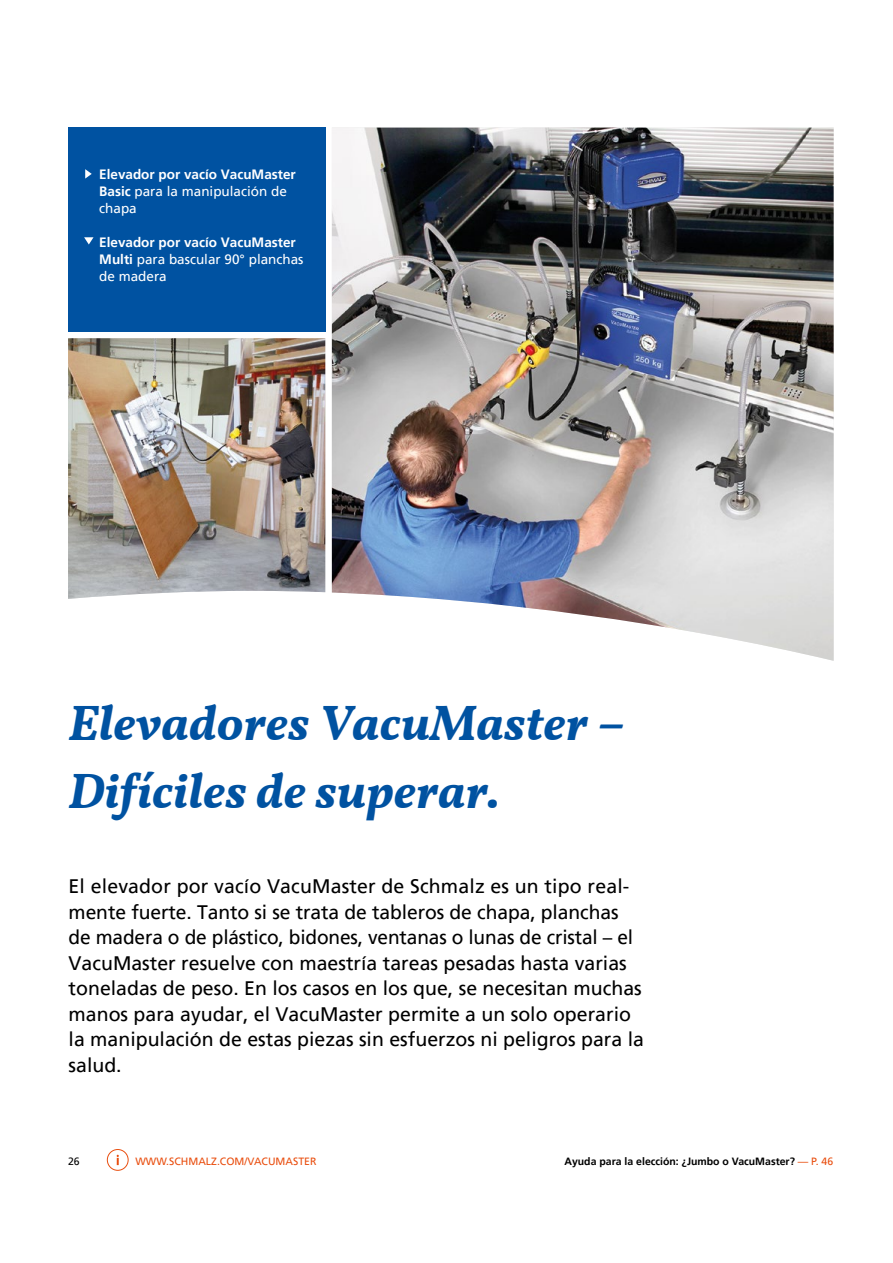
<style>
.page{position:relative;width:893px;height:1263px;background:#fff}
.page>*{position:absolute;margin:0;border:0;box-sizing:border-box;transform-origin:0 0}
.t1{font:italic 700 49.5px/67.9px "SCHMALZ Vollkorn";color:#0052a1}
.t2{font:19.5px/25.5px "Frutiger LT Pro";color:#000}
.t3{font:700 13.5px/17px "Frutiger LT Pro";color:#fff}
.t4{font:700 10.5px "Frutiger LT Pro";color:#000}
.t5{font:10.5px "Frutiger LT Pro";color:#e94e0f}
.t6{font:10.5px "Frutiger LT Pro";color:#000}
.s1{font-weight:400}
.s2{font-weight:400;color:#e94e0f}
</style>
<div class="page">
<div style="left:107px;top:1149px;width:21px;height:21px;border:1px solid #e94e0f;border-radius:50%"></div>
<svg style="left:117px;top:1155px;width:2px;height:10px"></svg>
<div style="left:68px;top:128px;width:257px;height:204px;background:#0052a1"></div>
<img style="left:332px;top:128px;width:502px;height:533px">
<img style="left:68px;top:338px;width:257px;height:261px">
<svg style="left:85px;top:169px;width:7px;height:10px"></svg>
<svg style="left:84px;top:237px;width:10px;height:7px"></svg>
<p class="t3" style="left:99px;top:165px;width:198px">Elevador por vacío VacuMaster<br>Basic <span class="s1">para la manipulación de chapa</span></p>
<p class="t3" style="left:99px;top:233px;width:206px">Elevador por vacío VacuMaster<br>Multi <span class="s1">para bascular 90° planchas de madera</span></p>
<h1 class="t1" style="left:68px;top:690px;width:558px">Elevadores VacuMaster –<br>Difíciles de superar.</h1>
<p class="t2" style="left:69px;top:874px;width:577px">El elevador por vacío VacuMaster de Schmalz es un tipo real&shy;mente fuerte. Tanto si se trata de tableros de chapa, planchas de madera o de plástico, bidones, ventanas o lunas de cristal – el VacuMaster resuelve con maestría tareas pesadas hasta varias toneladas de peso. En los casos en los que, se necesitan muchas manos para ayudar, el VacuMaster permite a un solo operario la manipulación de estas piezas sin esfuerzos ni peligros para la salud.</p>
<p class="t6" style="left:68px;top:1155px;width:13px">26</p>
<p class="t5" style="left:135px;top:1155px;width:183px">WWW.SCHMALZ.COM/VACUMASTER</p>
<p class="t4" style="left:565px;top:1155px;width:270px">Ayuda para la elección: ¿Jumbo o VacuMaster? <span class="s2">— P. 46</span></p>
</div>
